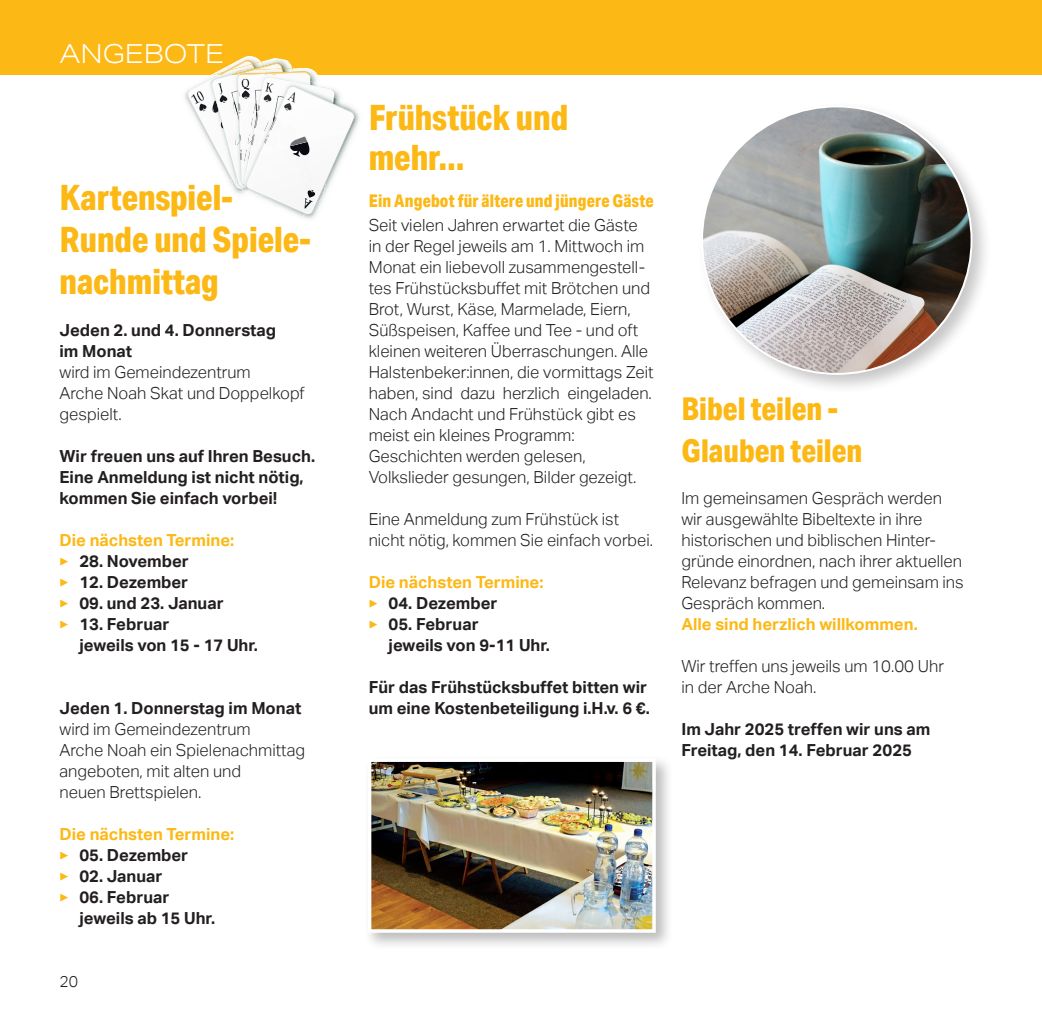
<style>
.page{position:relative;width:1042px;height:1032px;background:#fff}
.page>*{position:absolute;margin:0;border:0;box-sizing:border-box;transform-origin:0 0}
._1_Fliestext{font:800 35px "Aktiv Grotesk Cd";color:#fcb814}
._2_Headline_-_18_Pt{font:800 35px "Aktiv Grotesk Cd";color:#fcb814}
._2_Headline_-_18_Pt-2{font:800 31.5px/42px "Aktiv Grotesk Cd";color:#fcb814}
._00_Titel_IS{font:300 26.25px "Aktiv Grotesk Ex";color:#fff}
._2_Headline_-_18_Pt-3{font:800 17.5px "Aktiv Grotesk Cd";letter-spacing:.01em;color:#fcb814}
._1_Fliestext-2{font:300 16.62px/21px "Aktiv Grotesk";color:#231f20}
._1_Fliestext-3{font:700 16.62px/21px "Aktiv Grotesk";color:#231f20}
._1_Fliestext-4{font:700 16.62px "Aktiv Grotesk";color:#fcb814}
.t1{font:300 15.75px "Aktiv Grotesk";color:#231f20}
.s1{font-weight:300;font-size:15.75px;color:#fcb814}
</style>
<div class="page">
<div style="left:0;top:0;width:1042px;height:74px;background:#fcb814"></div>
<div style="left:697px;top:101px;width:295px;height:294px;background:#231f20;opacity:.25"></div>
<img style="left:702px;top:106px;width:269px;height:268px">
<div style="left:364px;top:754px;width:309px;height:196px;background:#231f20;opacity:.3"></div>
<img style="left:373px;top:763px;width:278px;height:165px">
<div style="left:368px;top:758px;width:288px;height:175px;border:4px solid #fff"></div>
<svg style="left:164px;top:56px;width:205px;height:163px"></svg>
<p class="_00_Titel_IS" style="left:60px;top:39px;width:166px">ANGEBOTE</p>
<p class="_1_Fliestext" style="left:60px;top:175px;width:175px">Kartenspiel-</p>
<p class="_1_Fliestext" style="left:60px;top:217px;width:253px">Runde und Spiele-</p>
<p class="_1_Fliestext" style="left:60px;top:259px;width:161px">nachmittag</p>
<p class="_1_Fliestext-3" style="left:60px;top:320px;width:218px">Jeden 2. und 4. Donnerstag</p>
<p class="_1_Fliestext-3" style="left:60px;top:341px;width:74px">im Monat</p>
<p class="_1_Fliestext-2" style="left:60px;top:362px;width:247px">wird im Gemeindezentrum<br>Arche Noah Skat und Doppelkopf</p>
<p class="_1_Fliestext-2" style="left:60px;top:404px;width:64px">gespielt.</p>
<p class="_1_Fliestext-3" style="left:60px;top:446px;width:257px">Wir freuen uns auf Ihren Besuch.</p>
<p class="_1_Fliestext-3" style="left:60px;top:467px;width:246px">Eine Anmeldung ist nicht nötig,</p>
<p class="_1_Fliestext-3" style="left:60px;top:488px;width:219px">kommen Sie einfach vorbei!</p>
<p class="_1_Fliestext-4" style="left:60px;top:531px;width:176px">Die nächsten Termine:</p>
<p class="_1_Fliestext-3" style="left:60px;top:551px;width:131px"><span class="s1">▶</span> 28. November</p>
<p class="_1_Fliestext-3" style="left:60px;top:572px;width:130px"><span class="s1">▶</span> 12. Dezember</p>
<p class="_1_Fliestext-3" style="left:60px;top:593px;width:166px"><span class="s1">▶</span> 09. und 23. Januar</p>
<p class="_1_Fliestext-3" style="left:60px;top:614px;width:111px"><span class="s1">▶</span> 13. Februar</p>
<p class="_1_Fliestext-3" style="left:79px;top:635px;width:180px">jeweils von 15 - 17 Uhr.</p>
<p class="_1_Fliestext-3" style="left:60px;top:698px;width:243px">Jeden 1. Donnerstag im Monat</p>
<p class="_1_Fliestext-2" style="left:60px;top:719px;width:247px">wird im Gemeindezentrum<br>Arche Noah ein Spielenachmittag</p>
<p class="_1_Fliestext-2" style="left:60px;top:761px;width:183px">angeboten, mit alten und</p>
<p class="_1_Fliestext-2" style="left:60px;top:782px;width:143px">neuen Brettspielen.</p>
<p class="_1_Fliestext-4" style="left:60px;top:825px;width:176px">Die nächsten Termine:</p>
<p class="_1_Fliestext-3" style="left:60px;top:845px;width:130px"><span class="s1">▶</span> 05. Dezember</p>
<p class="_1_Fliestext-3" style="left:60px;top:866px;width:104px"><span class="s1">▶</span> 02. Januar</p>
<p class="_1_Fliestext-3" style="left:60px;top:887px;width:111px"><span class="s1">▶</span> 06. Februar</p>
<p class="_1_Fliestext-3" style="left:79px;top:908px;width:137px">jeweils ab 15 Uhr.</p>
<p class="t1" style="left:60px;top:972px;width:20px">20</p>
<p class="_2_Headline_-_18_Pt" style="left:369px;top:96px;width:201px">Frühstück und</p>
<p class="_2_Headline_-_18_Pt" style="left:369px;top:136px;width:97px">mehr...</p>
<p class="_2_Headline_-_18_Pt-3" style="left:369px;top:190px;width:286px">Ein Angebot für ältere und jüngere Gäste</p>
<p class="_1_Fliestext-2" style="left:369px;top:215px;width:286px">Seit vielen Jahren erwartet die Gäste in der Regel jeweils am 1. Mittwoch im Monat ein liebevoll zusammengestell&shy;tes Frühstücksbuffet mit Brötchen und Brot, Wurst, Käse, Marmelade, Eiern, Süßspeisen, Kaffee und Tee - und oft kleinen weiteren Überraschungen. Alle Halstenbeker:innen, die vormittags Zeit haben, sind dazu herzlich eingeladen.</p>
<p class="_1_Fliestext-2" style="left:369px;top:404px;width:269px">Nach Andacht und Frühstück gibt es meist ein kleines Programm:<br>Geschichten werden gelesen, Volkslieder gesungen, Bilder gezeigt.</p>
<p class="_1_Fliestext-2" style="left:369px;top:509px;width:286px">Eine Anmeldung zum Frühstück ist nicht nötig, kommen Sie einfach vorbei.</p>
<p class="_1_Fliestext-4" style="left:369px;top:573px;width:176px">Die nächsten Termine:</p>
<p class="_1_Fliestext-3" style="left:369px;top:593px;width:130px"><span class="s1">▶</span> 04. Dezember <span class="s1">▶</span> 05. Februar</p>
<p class="_1_Fliestext-3" style="left:389px;top:635px;width:163px">jeweils von 9-11 Uhr.</p>
<p class="_1_Fliestext-3" style="left:369px;top:677px;width:283px">Für das Frühstücksbuffet bitten wir um eine Kostenbeteiligung i.H.v. 6 €.</p>
<p class="_2_Headline_-_18_Pt-2" style="left:681px;top:387px;width:182px">Bibel teilen -<br>Glauben teilen</p>
<p class="_1_Fliestext-2" style="left:681px;top:488px;width:284px">Im gemeinsamen Gespräch werden wir ausgewählte Bibeltexte in ihre historischen und biblischen Hinter&shy;gründe einordnen, nach ihrer aktuellen Relevanz befragen und gemeinsam ins Gespräch kommen.</p>
<p class="_1_Fliestext-4" style="left:681px;top:615px;width:238px">Alle sind herzlich willkommen.</p>
<p class="_1_Fliestext-2" style="left:681px;top:656px;width:264px">Wir treffen uns jeweils um 10.00 Uhr in der Arche Noah.</p>
<p class="_1_Fliestext-3" style="left:681px;top:719px;width:250px">Im Jahr 2025 treffen wir uns am<br>Freitag, den 14. Februar 2025</p>
</div>
